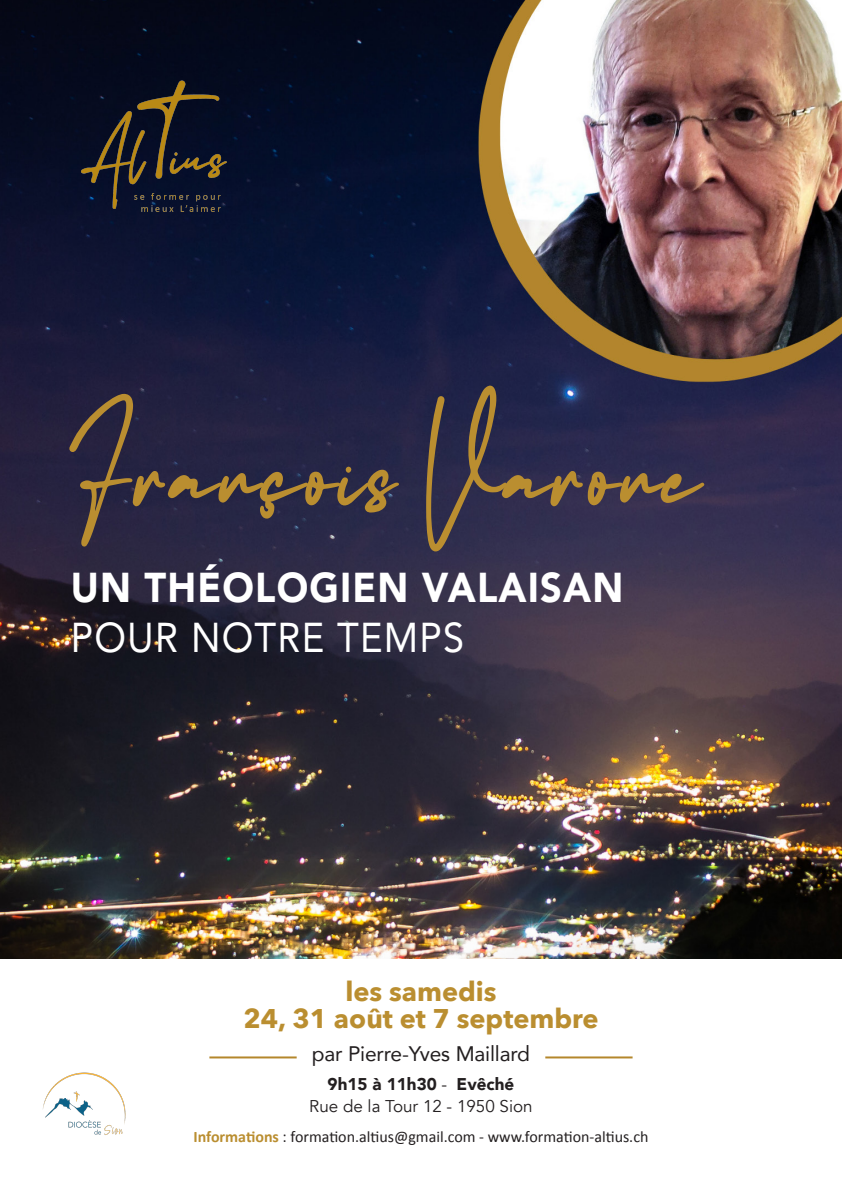
<style>
.page{position:relative;width:842px;height:1191px;background:#fff}
.page>*{position:absolute;margin:0;border:0;box-sizing:border-box;transform-origin:0 0}
.t1{font:61.8px "Maradona Signature";letter-spacing:.05em;color:#ba8e30}
.t2{font:900 41.6px "Avenir";letter-spacing:.03em;color:#fff;scale:.91 1}
.t3{font:41.6px "Avenir";letter-spacing:.03em;color:#fff;scale:.91 1}
.t4{font:700 27px "Avenir Next";color:#ba8e30}
.t5{font:21px "Avenir";letter-spacing:-.01em;color:#231f20}
.t6{font:17px "Avenir";color:#231f20}
.t7{font:900 17px "Avenir";color:#231f20}
.t8{font:16px "Calibri";color:#231f20}
.s1{font-weight:400}
.s2{font-weight:700;color:#ba8e30}
</style>
<div class="page">
<img style="left:0;top:0;width:842px;height:958px">
<img style="left:82px;top:71px;width:144px;height:156px">
<img style="left:43px;top:1072px;width:83px;height:63px">
<hr style="left:545px;top:1056px;width:88px;height:2px;background:#b4872c">
<hr style="left:209px;top:1056px;width:88px;height:2px;background:#b4872c">
<p class="t1" style="left:79px;top:444px;width:624px">François Varone</p>
<p class="t2" style="left:71px;top:552px;width:608px">UN THÉOLOGIEN VALAISAN</p>
<p class="t3" style="left:71px;top:604px;width:434px">POUR NOTRE TEMPS</p>
<p class="t4" style="left:345px;top:968px;width:153px">les samedis</p>
<p class="t4" style="left:243px;top:995px;width:357px">24, 31 août et 7 septembre</p>
<p class="t5" style="left:312px;top:1036px;width:220px">par Pierre-Yves Maillard</p>
<p class="t7" style="left:328px;top:1069px;width:188px">9h15 à 11h30 <span class="s1">-</span> Evêché</p>
<p class="t6" style="left:309px;top:1095px;width:225px">Rue de la Tour 12 - 1950 Sion</p>
<p class="t8" style="left:193px;top:1125px;width:457px"><span class="s2">Informations</span> : formation.altius@gmail.com - www.formation-altius.ch</p>
</div>
